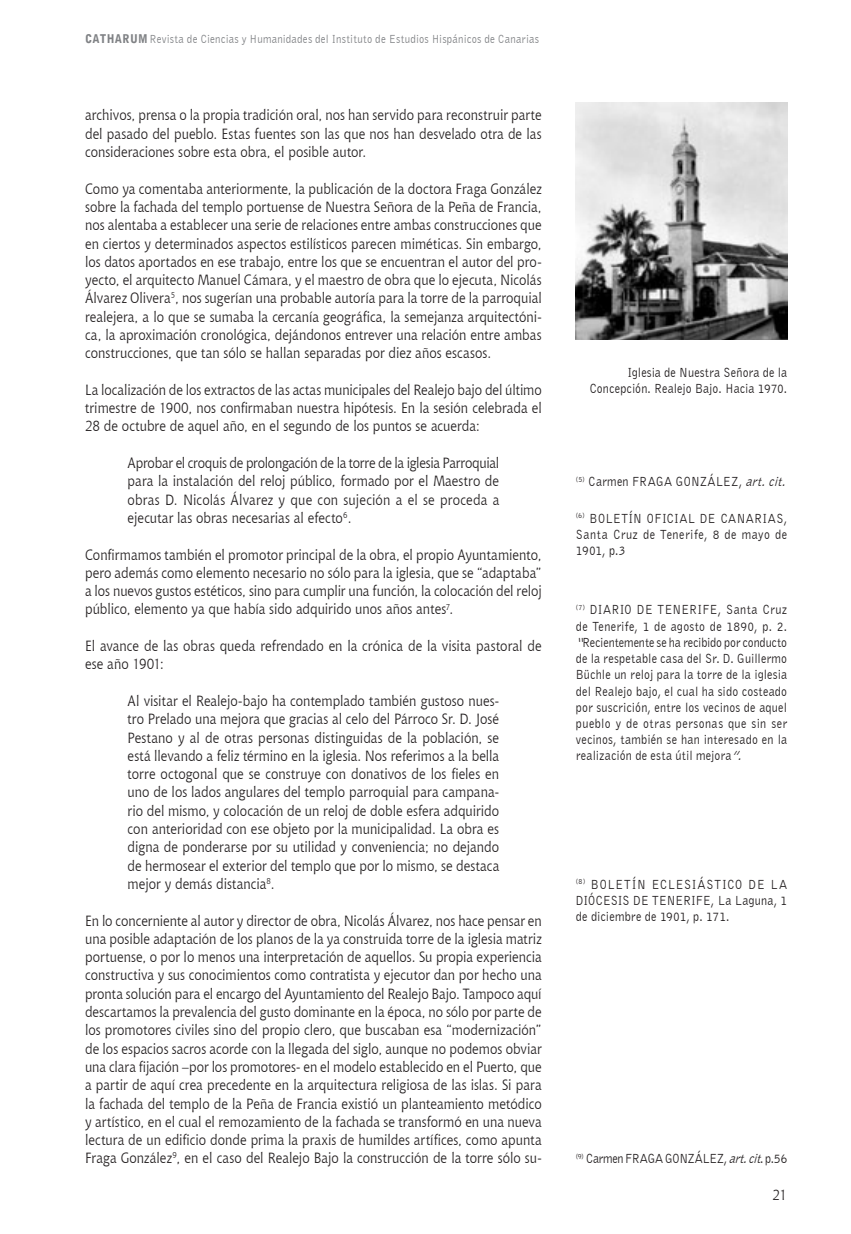
<style>
.page{position:relative;width:851px;height:1234px;background:#fff}
.page>*{position:absolute;margin:0;border:0;box-sizing:border-box;transform-origin:0 0}
.t1{font:14.7px/18.3px "Chianti BT";color:#231f20;text-align:justify;scale:.9 1}
.t2{font:13.5px/16.2px "Bell Gothic BT";letter-spacing:.01em;color:#231f20;text-align:justify;scale:.9 1}
.t3{font:13.5px "Bell Gothic BT";letter-spacing:-.035em;color:#231f20;scale:.9 1}
.t4{font:12px "Bell Gothic BT";letter-spacing:.02em;color:#808285;scale:.9 1}
.s1{font-family:"Bell Gothic Std";font-weight:900}
.s2{font-style:italic}
</style>
<div class="page">
<img style="left:575px;top:102px;width:212px;height:238px">
<p class="t4" style="left:85px;top:32px;width:506px"><span class="s1">CATHARUM</span> Revista de Ciencias y Humanidades del Instituto de Estudios Hispánicos de Canarias</p>
<p class="t1" style="left:85px;top:105px;width:509px">archivos, prensa o la propia tradición oral, nos han servido para reconstruir parte del pasado del pueblo. Estas fuentes son las que nos han desvelado otra de las consideraciones sobre esta obra, el posible autor.</p>
<p class="t1" style="left:85px;top:179px;width:509px">Como ya comentaba anteriormente, la publicación de la doctora Fraga González sobre la fachada del templo portuense de Nuestra Señora de la Peña de Francia, nos alentaba a establecer una serie de relaciones entre ambas construcciones que en ciertos y determinados aspectos estilísticos parecen miméticas. Sin embargo, los datos aportados en ese trabajo, entre los que se encuentran el autor del pro&shy;yecto, el arquitecto Manuel Cámara, y el maestro de obra que lo ejecuta, Nicolás Álvarez Olivera<sup>5</sup>, nos sugerían una probable autoría para la torre de la parroquial realejera, a lo que se sumaba la cercanía geográfica, la semejanza arquitectóni&shy;ca, la aproximación cronológica, dejándonos entrever una relación entre ambas construcciones, que tan sólo se hallan separadas por diez años escasos.</p>
<p class="t1" style="left:85px;top:380px;width:509px">La localización de los extractos de las actas municipales del Realejo bajo del último trimestre de 1900, nos confirmaban nuestra hipótesis. En la sesión celebrada el 28 de octubre de aquel año, en el segundo de los puntos se acuerda:</p>
<p class="t1" style="left:128px;top:453px;width:414px">Aprobar el croquis de prolongación de la torre de la iglesia Parroquial para la instalación del reloj público, formado por el Maestro de obras D. Nicolás Álvarez y que con sujeción a el se proceda a ejecutar las obras necesarias al efecto<sup>6</sup>.</p>
<p class="t1" style="left:85px;top:544px;width:509px">Confirmamos también el promotor principal de la obra, el propio Ayuntamiento, pero además como elemento necesario no sólo para la iglesia, que se “adaptaba” a los nuevos gustos estéticos, sino para cumplir una función, la colocación del reloj público, elemento ya que había sido adquirido unos años antes<sup>7</sup>.</p>
<p class="t1" style="left:85px;top:636px;width:509px">El avance de las obras queda refrendado en la crónica de la visita pastoral de ese año 1901:</p>
<p class="t1" style="left:128px;top:691px;width:414px">Al visitar el Realejo-bajo ha contemplado también gustoso nues&shy;tro Prelado una mejora que gracias al celo del Párroco Sr. D. José Pestano y al de otras personas distinguidas de la población, se está llevando a feliz término en la iglesia. Nos referimos a la bella torre octogonal que se construye con donativos de los fieles en uno de los lados angulares del templo parroquial para campana&shy;rio del mismo, y colocación de un reloj de doble esfera adquirido con anterioridad con ese objeto por la municipalidad. La obra es digna de ponderarse por su utilidad y conveniencia; no dejando de hermosear el exterior del templo que por lo mismo, se destaca mejor y demás distancia<sup>8</sup>.</p>
<p class="t1" style="left:85px;top:910px;width:509px">En lo concerniente al autor y director de obra, Nicolás Álvarez, nos hace pensar en una posible adaptación de los planos de la ya construida torre de la iglesia matriz portuense, o por lo menos una interpretación de aquellos. Su propia experiencia constructiva y sus conocimientos como contratista y ejecutor dan por hecho una pronta solución para el encargo del Ayuntamiento del Realejo Bajo. Tampoco aquí descartamos la prevalencia del gusto dominante en la época, no sólo por parte de los promotores civiles sino del propio clero, que buscaban esa “modernización” de los espacios sacros acorde con la llegada del siglo, aunque no podemos obviar una clara fijación –por los promotores- en el modelo establecido en el Puerto, que a partir de aquí crea precedente en la arquitectura religiosa de las islas. Si para la fachada del templo de la Peña de Francia existió un planteamiento metódico y artístico, en el cual el remozamiento de la fachada se transformó en una nueva lectura de un edificio donde prima la praxis de humildes artífices, como apunta Fraga González<sup>9</sup>, en el caso del Realejo Bajo la construcción de la torre sólo su-</p>
<p class="t2" style="left:589px;top:363px;width:221px;text-align:right">Iglesia de Nuestra Señora de la<br>Concepción. Realejo Bajo. Hacia 1970.</p>
<p class="t2" style="left:575px;top:473px;width:239px"><sup>(5)</sup> Carmen FRAGA GONZÁLEZ, <span class="s2">art.cit.</span></p>
<p class="t2" style="left:575px;top:510px;width:236px"><sup>(6)</sup> BOLETÍN OFICIAL DE CANARIAS, Santa Cruz de Tenerife, 8 de mayo de 1901, p.3</p>
<p class="t2" style="left:575px;top:601px;width:236px"><sup>(7)</sup> DIARIO DE TENERIFE, Santa Cruz de Tenerife, 1 de agosto de 1890, p. 2. <span class="s2">“</span>Recientemente se ha recibido por conducto de la respetable casa del Sr. D. Guillermo Büchle un reloj para la torre de la iglesia del Realejo bajo, el cual ha sido costeado por suscrición, entre los vecinos de aquel pueblo y de otras personas que sin ser vecinos, también se han interesado en la realización de esta útil mejora<span class="s2">”.</span></p>
<p class="t2" style="left:575px;top:875px;width:236px"><sup>(8)</sup> BOLETÍN ECLESIÁSTICO DE LA DIÓCESIS DE TENERIFE, La Laguna, 1 de diciembre de 1901, p. 171.</p>
<p class="t3" style="left:575px;top:1150px;width:236px"><sup>(9)</sup> Carmen FRAGA GONZÁLEZ, <span class="s2">art.cit</span>. p.56</p>
<p class="t1" style="left:772px;top:1184px;width:18px">21</p>
</div>
